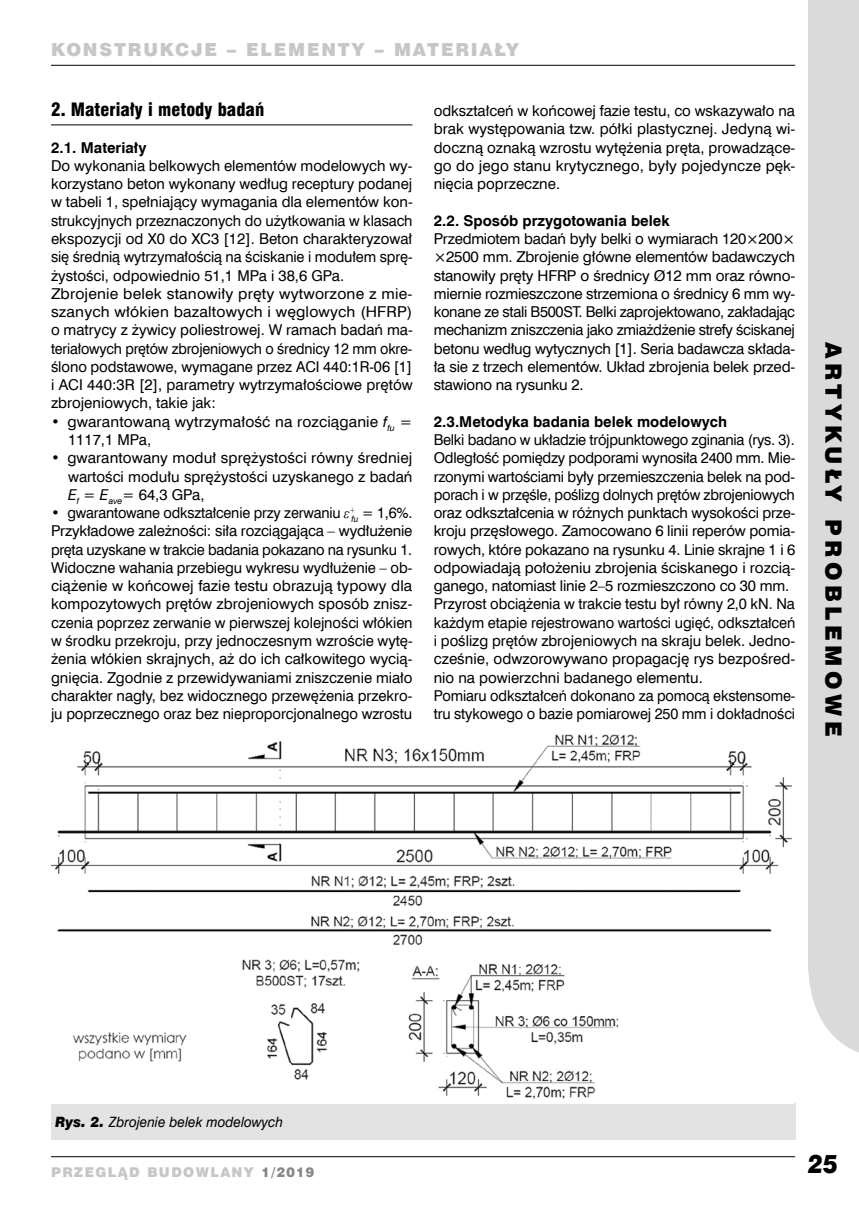
<style>
.page{position:relative;width:859px;height:1212px;background:#fff}
.page>*{position:absolute;margin:0;border:0;box-sizing:border-box;transform-origin:0 0}
.t1{font:italic 25.5px "Swis 721 Blk EU";color:#000;scale:.9 1}
.t2{font:22.5px "Swis 721 Blk EU";letter-spacing:.2em;color:#000}
.t3{font:18px "Swis 721 Blk EU";letter-spacing:.1em;color:#c6c6c6}
.t4{font:18px "Swis 721 Blk Cn EU";color:#000}
.t5{font:15px/18.3px "Swis 721 EU Normal";letter-spacing:-.005em;color:#000}
.t6{font:15px/18.3px "Swis 721 EU Normal";letter-spacing:-.005em;color:#000;text-align:justify;scale:.96 1}
.t7{font:15px "Swis 721 EU Bold";color:#000}
.t8{font:14.25px "Swis 721 EU Italic";color:#000;scale:.95 1}
.t9{font:13.5px "Swis 721 Blk EU";letter-spacing:.1em;color:#c6c6c6}
.s1{font-family:"Swis 721 EU Italic"}
.s2{font-family:"Times New Roman";font-style:italic}
.s3{font-family:"Swis 721 Blk EU";font-style:italic}
.s4{color:#878787}
</style>
<div class="page">
<hr style="left:51px;top:1156px;width:744px;height:1px;background:#000">
<hr style="left:51px;top:65px;width:744px;height:1px;background:#000">
<div style="left:808px;top:0;width:51px;height:1053px;background:#dadada"></div>
<hr style="left:51px;top:125px;width:361px;height:1px;background:#000">
<div style="left:51px;top:1103px;width:744px;height:37px;background:#e3e3e3"></div>
<img style="left:51px;top:734px;width:742px;height:370px">
<p class="t3" style="left:51px;top:38px;width:209px">KONSTRUKCJE – ELE</p>
<p class="t3" style="left:288px;top:38px;width:233px">MENTY – MATERIAŁY</p>
<p class="t4" style="left:51px;top:98px;width:215px">2. Materiały i metody badań</p>
<p class="t7" style="left:51px;top:138px;width:97px">2.1. Materiały</p>
<p class="t5" style="left:51px;top:157px;width:363px">Do wykonania belkowych elementów modelowych wy&shy;korzystano beton wykonany według receptury podanej w tabeli 1, spełniający wymagania dla elementów kon&shy;strukcyjnych przeznaczonych do użytkowania w klasach ekspozycji od X0 do XC3 [12]. Beton charakteryzował się średnią wytrzymałością na ściskanie i modułem sprę&shy;żystości, odpowiednio 51,1 MPa i 38,6 GPa.<br>Zbrojenie belek stanowiły pręty wytworzone z mie&shy;szanych włókien bazaltowych i węglowych (HFRP) o matrycy z żywicy poliestrowej. W ramach badań ma&shy;teriałowych prętów zbrojeniowych o średnicy 12 mm okre&shy;ślono podstawowe, wymagane przez ACI 440:1R-06 [1] i ACI 440:3R [2], parametry wytrzymałościowe prętów zbrojeniowych, takie jak:</p>
<p class="t5" style="left:68px;top:413px;width:346px;text-indent:-17px">• gwarantowaną wytrzymałość na rozciąganie <span class="s1">f</span><sub>fu</sub> =<br>1117,1 MPa,</p>
<p class="t5" style="left:68px;top:449px;width:346px;text-align:justify;text-indent:-17px">• gwarantowany moduł sprężystości równy średniej wartości modułu sprężystości uzyskanego z badań <span class="s1">E</span><sub>f</sub> <span class="s1">= E</span><sub>ave</sub>= 64,3 GPa,</p>
<p class="t5" style="left:51px;top:504px;width:306px">• gwarantowane odkształcenie przy zerwaniu <span class="s2">ε</span><sup>+</sup></p>
<p class="t6" style="left:51px;top:504px;width:378px;text-indent:300px"><sub>fu</sub> = 1,6%.<br>Przykładowe zależności: siła rozciągająca – wydłużenie pręta uzyskane w trakcie badania pokazano na rysunku 1.<br>Widoczne wahania przebiegu wykresu wydłużenie – ob&shy;ciążenie w końcowej fazie testu obrazują typowy dla kompozytowych prętów zbrojeniowych sposób znisz&shy;czenia poprzez zerwanie w pierwszej kolejności włókien w środku przekroju, przy jednoczesnym wzroście wytę&shy;żenia włókien skrajnych, aż do ich całkowitego wycią&shy;gnięcia. Zgodnie z przewidywaniami zniszczenie miało charakter nagły, bez widocznego przewężenia przekro&shy;ju poprzecznego oraz bez nieproporcjonalnego wzrostu</p>
<p class="t5" style="left:434px;top:102px;width:363px;text-align:justify">odkształceń w końcowej fazie testu, co wskazywało na brak występowania tzw. półki plastycznej. Jedyną wi&shy;doczną oznaką wzrostu wytężenia pręta, prowadzące&shy;go do jego stanu krytycznego, były pojedyncze pęk&shy;nięcia poprzeczne.</p>
<p class="t7" style="left:434px;top:211px;width:237px">2.2. Sposób przygotowania belek</p>
<p class="t5" style="left:434px;top:230px;width:363px;text-align:justify">Przedmiotem badań były belki o wymiarach 120×200× ×2500 mm. Zbrojenie główne elementów badawczych stanowiły pręty HFRP o średnicy Ø12 mm oraz równo&shy;miernie rozmieszczone strzemiona o średnicy 6 mm wy&shy;konane ze stali B500ST. Belki zaprojektowano, zakładając mechanizm zniszczenia jako zmiażdżenie strefy ściskanej betonu według wytycznych [1]. Seria badawcza składa&shy;ła sie z trzech elementów. Układ zbrojenia belek przed&shy;stawiono na rysunku 2.</p>
<p class="t7" style="left:434px;top:412px;width:295px">2.3.Metodyka badania belek modelowych</p>
<p class="t5" style="left:434px;top:431px;width:363px">Belki badano w układzie trójpunktowego zginania (rys. 3).<br>Odległość pomiędzy podporami wynosiła 2400 mm. Mie&shy;rzonymi wartościami były przemieszczenia belek na pod&shy;porach i w przęśle, poślizg dolnych prętów zbrojeniowych oraz odkształcenia w różnych punktach wysokości prze&shy;kroju przęsłowego. Zamocowano 6 linii reperów pomia&shy;rowych, które pokazano na rysunku 4. Linie skrajne 1 i 6 odpowiadają położeniu zbrojenia ściskanego i rozcią&shy;ganego, natomiast linie 2–5 rozmieszczono co 30 mm.<br>Przyrost obciążenia w trakcie testu był równy 2,0 kN. Na każdym etapie rejestrowano wartości ugięć, odkształceń i poślizg prętów zbrojeniowych na skraju belek. Jedno&shy;cześnie, odwzorowywano propagację rys bezpośred&shy;nio na powierzchni badanego elementu.<br>Pomiaru odkształceń dokonano za pomocą ekstensome&shy;tru stykowego o bazie pomiarowej 250 mm i dokładności</p>
<h2 class="t2" style="left:848px;top:342px;width:395px;rotate:90deg">ARTYKUŁY PROBLEMOWE</h2>
<p class="t8" style="left:55px;top:1113px;width:241px"><span class="s3">Rys. 2.</span> Zbrojenie belek modelowych</p>
<p class="t9" style="left:51px;top:1163px;width:265px">PRZEGLĄD BUDOWLANY <span class="s4">1/2019</span></p>
<h1 class="t1" style="left:808px;top:1147px;width:35px">25</h1>
</div>
